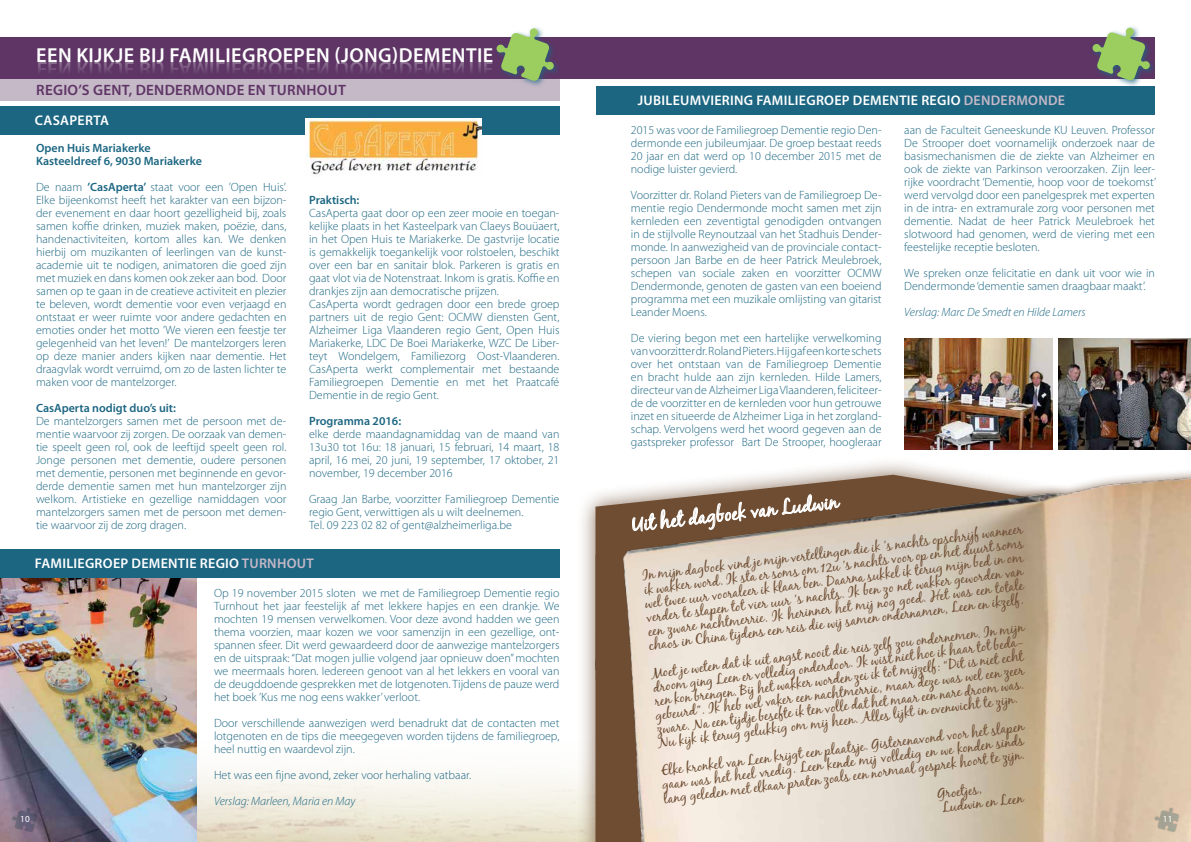
<style>
.page{position:relative;width:1191px;height:842px;background:#fff}
.page>*{position:absolute;margin:0;border:0;box-sizing:border-box;transform-origin:0 0}
.t1{font:600 20.3px "Myriad Pro";color:#fff}
.t2{font:20px "Black Jack";color:#fff}
.t3{font:600 15px "Myriad Pro";letter-spacing:.02em;color:#5e3565}
.t4{font:14px/14px "Black Jack";color:#6e4d32}
.t5{font:600 14px "Myriad Pro";letter-spacing:.02em;color:#fff}
.t6{font:300 12px/13px "Myriad Pro";color:#1c6682;text-align:justify}
.t7{font:600 12px/13px "Myriad Pro";color:#1c6682}
.t8{font:italic 300 12px "Myriad Pro";color:#1c6682}
.t9{font:9.2px "Myriad Pro";color:#fff}
.s1{font-weight:600}
.s2{color:#c5b8c7}
</style>
<div class="page">
<img style="left:196px;top:731px;width:380px;height:111px">
<img style="left:0;top:578px;width:196px;height:264px">
<div style="left:0;top:55px;width:559px;height:46px;background:#c5b8c7"></div>
<div style="left:0;top:37px;width:1155px;height:42px;background:#5e3565"></div>
<div style="left:493px;top:25px;width:68px;height:63px;background:#1c6682;opacity:.75"></div>
<div style="left:0;top:107px;width:559px;height:28px;background:#1c6682"></div>
<div style="left:11px;top:807px;width:26px;height:26px;background:#000;opacity:.75"></div>
<svg style="left:12px;top:808px;width:24px;height:24px"></svg>
<img style="left:305px;top:118px;width:176px;height:57px">
<div style="left:0;top:550px;width:559px;height:28px;background:#1c6682"></div>
<img style="left:904px;top:338px;width:148px;height:111px">
<img style="left:1058px;top:338px;width:133px;height:111px">
<div style="left:1089px;top:25px;width:68px;height:63px;background:#1c6682;opacity:.75"></div>
<svg style="left:1092px;top:27px;width:58px;height:54px"></svg>
<div style="left:596px;top:86px;width:559px;height:29px;background:#1c6682"></div>
<div style="left:576px;top:457px;width:615px;height:385px;background:#6e4d32;opacity:.82"></div>
<img style="left:591px;top:457px;width:600px;height:385px">
<svg style="left:632px;top:488px;width:208px;height:59px;background:#977f6b"></svg>
<div style="left:1153px;top:807px;width:26px;height:26px;background:#ddc7ac"></div>
<svg style="left:1154px;top:808px;width:25px;height:24px"></svg>
<svg style="left:493px;top:28px;width:61px;height:53px"></svg>
<h1 class="t1" style="left:169px;top:44px;width:14px">FAM</h1>
<p class="t3" style="left:36px;top:81px;width:311px">REGIO’S GENT, DENDERMONDE EN TURNHOUT</p>
<p class="t5" style="left:35px;top:113px;width:74px">CASAPERTA</p>
<p class="t7" style="left:36px;top:142px;width:167px">OPEN HUIS MARIAKERKE<br>KASTEELDREEF 6, 9030 MARIAKERKE</p>
<p class="t6" style="left:36px;top:181px;width:252px">De naam <span class="s1">’CASAPERTA’</span> staat voor een ’Open Huis’.<br>Elke bijeenkomst heeft het karakter van een bijzon&shy;der evenement en daar hoort gezelligheid bij, zoals samen koffie drinken, muziek maken, poëzie, dans, handenactiviteiten, kortom alles kan. We denken hierbij om muzikanten of leerlingen van de kunst&shy;academie uit te nodigen, animatoren die goed zijn met muziek en dans komen ook zeker aan bod. Door samen op te gaan in de creatieve activiteit en plezier te beleven, wordt dementie voor even verjaagd en ontstaat er weer ruimte voor andere gedachten en emoties onder het motto ’We vieren een feestje ter gelegenheid van het leven!’ De mantelzorgers leren op deze manier anders kijken naar dementie. Het draagvlak wordt verruimd, om zo de lasten lichter te maken voor de mantelzorger.</p>
<p class="t7" style="left:36px;top:402px;width:141px">CASAPERTA NODIGT DUO’S UIT:</p>
<p class="t6" style="left:36px;top:415px;width:252px">De mantelzorgers samen met de persoon met de&shy;mentie waarvoor zij zorgen. De oorzaak van demen&shy;tie speelt geen rol, ook de leeftijd speelt geen rol.<br>Jonge personen met dementie, oudere personen met dementie, personen met beginnende en gevor&shy;derde dementie samen met hun mantelzorger zijn welkom. Artistieke en gezellige namiddagen voor mantelzorgers samen met de persoon met demen&shy;tie waarvoor zij de zorg dragen.</p>
<p class="t7" style="left:309px;top:194px;width:52px">PRAKTISCH:</p>
<p class="t6" style="left:309px;top:206px;width:252px;text-align:left">CasAperta gaat door op een zeer mooie en toegan&shy;kelijke plaats in het Kasteelpark van Claeys Bouüaert, in het Open Huis te Mariakerke. De gastvrije locatie is gemakkelijk toegankelijk voor rolstoelen, beschikt over een bar en sanitair blok. Parkeren is gratis en gaat vlot via de Notenstraat. Inkom is gratis. Koffie en drankjes zijn aan democratische prijzen.<br>CasAperta wordt gedragen door een brede groep partners uit de regio Gent: OCMW diensten Gent, Alzheimer Liga Vlaanderen regio Gent, Open Huis Mariakerke, LDC De Boei Mariakerke, WZC De Liber&shy;teyt Wondelgem, Familiezorg Oost-Vlaanderen.<br>CasAperta werkt complementair met bestaande Familiegroepen Dementie en met het Praatcafé Dementie in de regio Gent.</p>
<p class="t7" style="left:309px;top:415px;width:94px">PROGRAMMA 2016:</p>
<p class="t6" style="left:309px;top:427px;width:252px">elke derde maandagnamiddag van de maand van 13u30 tot 16u: 18 januari, 15 februari, 14 maart, 18 april, 16 mei, 20 juni, 19 september, 17 oktober, 21 november, 19 december 2016</p>
<p class="t6" style="left:309px;top:492px;width:252px;text-align:left">Graag Jan Barbe, voorzitter Familiegroep Dementie regio Gent, verwittigen als u wilt deelnemen.<br>Tel. 09 223 02 82 of gent@alzheimerliga.be</p>
<p class="t5" style="left:35px;top:556px;width:10px">FAM</p>
<p class="t5" style="left:62px;top:556px;width:253px">ILIEGROEP DEMENTIE REGIO <span class="s2">TURNHOUT</span></p>
<p class="t9" style="left:20px;top:813px;width:11px">10</p>
<p class="t6" style="left:214px;top:586px;width:347px">Op 19 november 2015 sloten we met de Familiegroep Dementie regio Turnhout het jaar feestelijk af met lekkere hapjes en een drankje. We mochten 19 mensen verwelkomen. Voor deze avond hadden we geen thema voorzien, maar kozen we voor samenzijn in een gezellige, ont&shy;spannen sfeer. Dit werd gewaardeerd door de aanwezige mantelzorgers en de uitspraak: “Dat mogen jullie volgend jaar opnieuw doen” mochten we meermaals horen. Iedereen genoot van al het lekkers en vooral van de deugddoende gesprekken met de lotgenoten. Tijdens de pauze werd het boek ’Kus me nog eens wakker’ verloot.</p>
<p class="t6" style="left:214px;top:716px;width:347px">Door verschillende aanwezigen werd benadrukt dat de contacten met lotgenoten en de tips die meegegeven worden tijdens de familiegroep, heel nuttig en waardevol zijn.</p>
<p class="t6" style="left:214px;top:768px;width:259px">Het was een fijne avond, zeker voor herhaling vatbaar.</p>
<p class="t8" style="left:214px;top:793px;width:143px">Verslag: Marleen, Maria en May</p>
<p class="t5" style="left:638px;top:93px;width:128px">JUBILEUMVIERING FAM</p>
<p class="t5" style="left:783px;top:93px;width:283px">ILIEGROEP DEMENTIE REGIO <span class="s2">DENDERMONDE</span></p>
<p class="t6" style="left:631px;top:123px;width:252px">2015 was voor de Familiegroep Dementie regio Den&shy;dermonde een jubileumjaar. De groep bestaat reeds 20 jaar en dat werd op 10 december 2015 met de nodige luister gevierd.</p>
<p class="t6" style="left:631px;top:188px;width:252px">Voorzitter dr. Roland Pieters van de Familiegroep De&shy;mentie regio Dendermonde mocht samen met zijn kernleden een zeventigtal genodigden ontvangen in de stijlvolle Reynoutzaal van het Stadhuis Dender&shy;monde. In aanwezigheid van de provinciale contact&shy;persoon Jan Barbe en de heer Patrick Meulebroek, schepen van sociale zaken en voorzitter OCMW Dendermonde, genoten de gasten van een boeiend programma met een muzikale omlijsting van gitarist Leander Moens.</p>
<p class="t6" style="left:631px;top:331px;width:252px">De viering begon met een hartelijke verwelkoming van voorzitter dr. Roland Pieters. Hij gaf een korte schets over het ontstaan van de Familiegroep Dementie en bracht hulde aan zijn kernleden. Hilde Lamers, directeur van de Alzheimer Liga Vlaanderen, feliciteer&shy;de de voorzitter en de kernleden voor hun getrouwe inzet en situeerde de Alzheimer Liga in het zorgland&shy;schap. Vervolgens werd het woord gegeven aan de gastspreker professor Bart De Strooper, hoogleraar</p>
<p class="t6" style="left:904px;top:123px;width:253px">aan de Faculteit Geneeskunde KU Leuven. Professor De Strooper doet voornamelijk onderzoek naar de basismechanismen die de ziekte van Alzheimer en ook de ziekte van Parkinson veroorzaken. Zijn leer&shy;rijke voordracht ‘Dementie, hoop voor de toekomst’ werd vervolgd door een panelgesprek met experten in de intra- en extramurale zorg voor personen met dementie. Nadat de heer Patrick Meulebroek het slotwoord had genomen, werd de viering met een feestelijke receptie besloten.</p>
<p class="t6" style="left:904px;top:266px;width:252px">We spreken onze felicitatie en dank uit voor wie in<br>Dendermonde ‘dementie samen draagbaar maakt’.</p>
<p class="t8" style="left:904px;top:305px;width:183px">Verslag: Marc De Smedt en Hilde Lamers</p>
<h2 class="t2" style="left:630px;top:513px;width:209px;rotate:-7deg">Uit het dagboek van Ludwin</h2>
<p class="t4" style="left:639px;top:568px;width:386px;rotate:-7deg">In mijn dagboek vind je mijn vertellingen die ik ’s nachts opschrijf wanneer ik wakker word. Ik sta er soms om 12u ’s nachts voor op en het duurt soms wel twee uur vooraleer ik klaar ben. Daarna sukkel ik terug mijn bed in om verder te slapen tot vier uur ’s nachts. Ik ben zo net wakker geworden van een zware nachtmerrie. Ik herinner het mij nog goed. Het was een totale chaos in China tijdens een reis die wij samen ondernamen, Leen en ikzelf.</p>
<p class="t4" style="left:648px;top:666px;width:378px;rotate:-7deg">Moet je weten dat ik uit angst nooit die reis zelf zou ondernemen. In mijn droom ging Leen er volledig onderdoor. Ik wist niet hoe ik haar tot beda&shy;ren kon brengen. Bij het wakker worden zei ik tot mijzelf: “Dit is niet echt gebeurd”. Ik heb wel vaker een nachtmerrie, maar deze was wel een zeer zware. Na een tijdje besefte ik ten volle dat het maar een nare droom was.<br>Nu kijk ik terug gelukkig om mij heen. Alles lijkt in evenwicht te zijn.</p>
<p class="t4" style="left:659px;top:763px;width:367px;rotate:-7deg">Elke kronkel van Leen krijgt een plaatsje. Gisterenavond voor het slapen gaan was het heel vredig. Leen kende mij volledig en we konden sinds lang geleden met elkaar praten zoals een normaal gesprek hoort te zijn.</p>
<p class="t4" style="left:937px;top:786px;width:86px;rotate:-6deg">Groetjes,<br>Ludwin en Leen</p>
<p class="t9" style="left:1163px;top:813px;width:11px">11</p>
</div>
